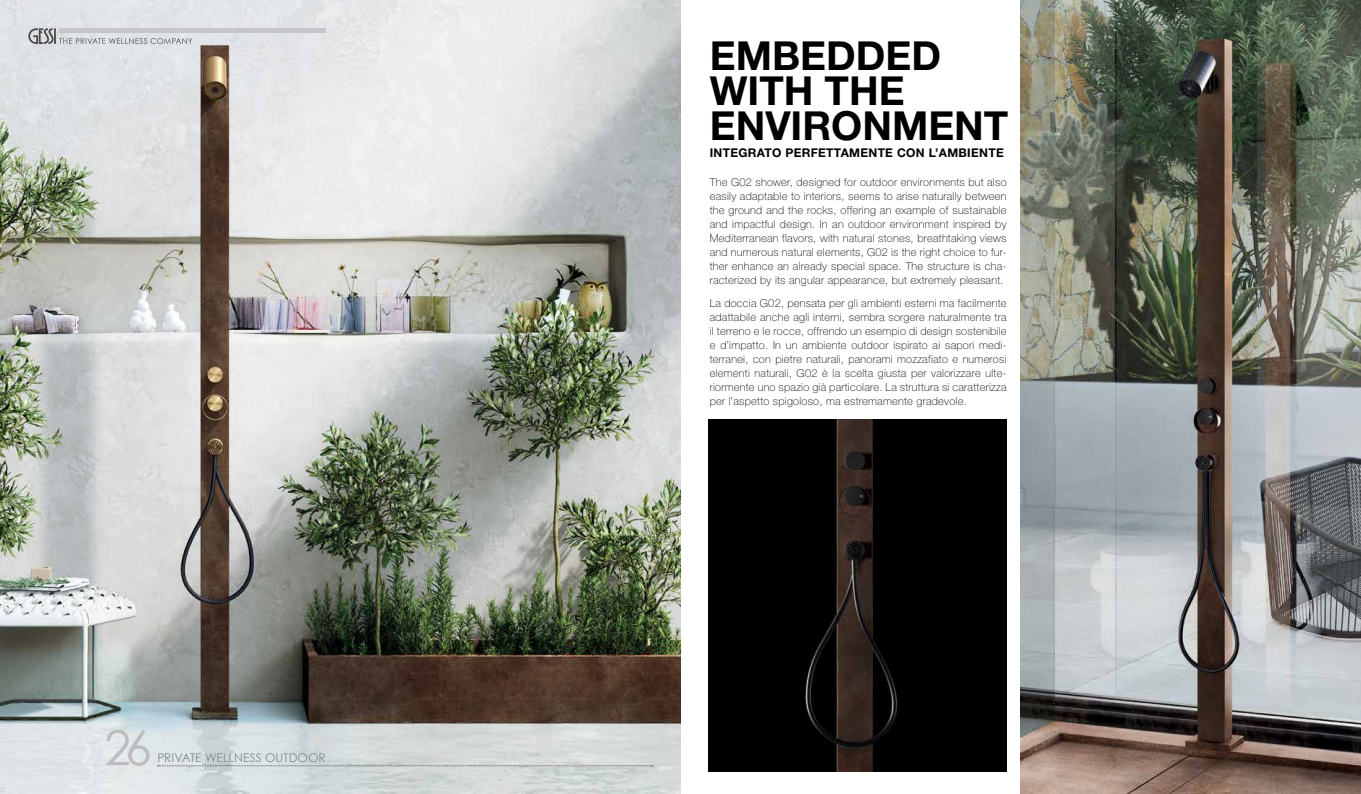
<style>
.page{position:relative;width:1361px;height:794px;background:#fff}
.page>*{position:absolute;margin:0;border:0;box-sizing:border-box;transform-origin:0 0}
.t1{font:48px "Century Gothic";color:#bcbcbc}
.t2{font:700 40px/35px "Helvetica Neue LT Std";color:#000}
.t3{font:700 12px "Helvetica Neue LT Std";letter-spacing:.025em;color:#000}
.t4{font:12px "Century Gothic";color:#878787}
.t5{font:100 11px/14px "Helvetica Neue LT Std";letter-spacing:.025em;color:#000;text-align:justify}
</style>
<div class="page">
<img style="left:0;top:0;width:680px;height:794px">
<img style="left:1020px;top:0;width:341px;height:794px">
<img style="left:709px;top:420px;width:297px;height:352px">
<svg style="left:28px;top:28px;width:164px;height:16px;background:#c2c4c8"></svg>
<svg style="left:158px;top:765px;width:495px;height:1px"></svg>
<div style="left:59px;top:28px;width:267px;height:5px;background:#c6c6c6"></div>
<h1 class="t1" style="left:105px;top:714px;width:49px">26</h1>
<p class="t4" style="left:157px;top:749px;width:170px">PRIVATE WELLNESS OUTDOOR</p>
<h2 class="t2" style="left:710px;top:38px;width:300px">EMBEDDED<br>WITH THE<br>ENVIRONMENT</h2>
<p class="t3" style="left:710px;top:146px;width:295px">INTEGRATO PERFETTAMENTE CON L’AMBIENTE</p>
<p class="t5" style="left:710px;top:175px;width:298px">The G02 shower, designed for outdoor environments but also easily adaptable to interiors, seems to arise naturally between the ground and the rocks, offering an example of sustainable and impactful design. In an outdoor environment inspired by Mediterranean flavors, with natural stones, breathtaking views and numerous natural elements, G02 is the right choice to fur&shy;ther enhance an already special space. The structure is cha&shy;racterized by its angular appearance, but extremely pleasant.</p>
<p class="t5" style="left:710px;top:296px;width:298px">La doccia G02, pensata per gli ambienti esterni ma facilmente adattabile anche agli interni, sembra sorgere naturalmente tra il terreno e le rocce, offrendo un esempio di design sostenibile e d’impatto. In un ambiente outdoor ispirato ai sapori medi&shy;terranei, con pietre naturali, panorami mozzafiato e numerosi elementi naturali, G02 è la scelta giusta per valorizzare ulte&shy;riormente uno spazio già particolare. La struttura si caratterizza per l’aspetto spigoloso, ma estremamente gradevole.</p>
</div>
